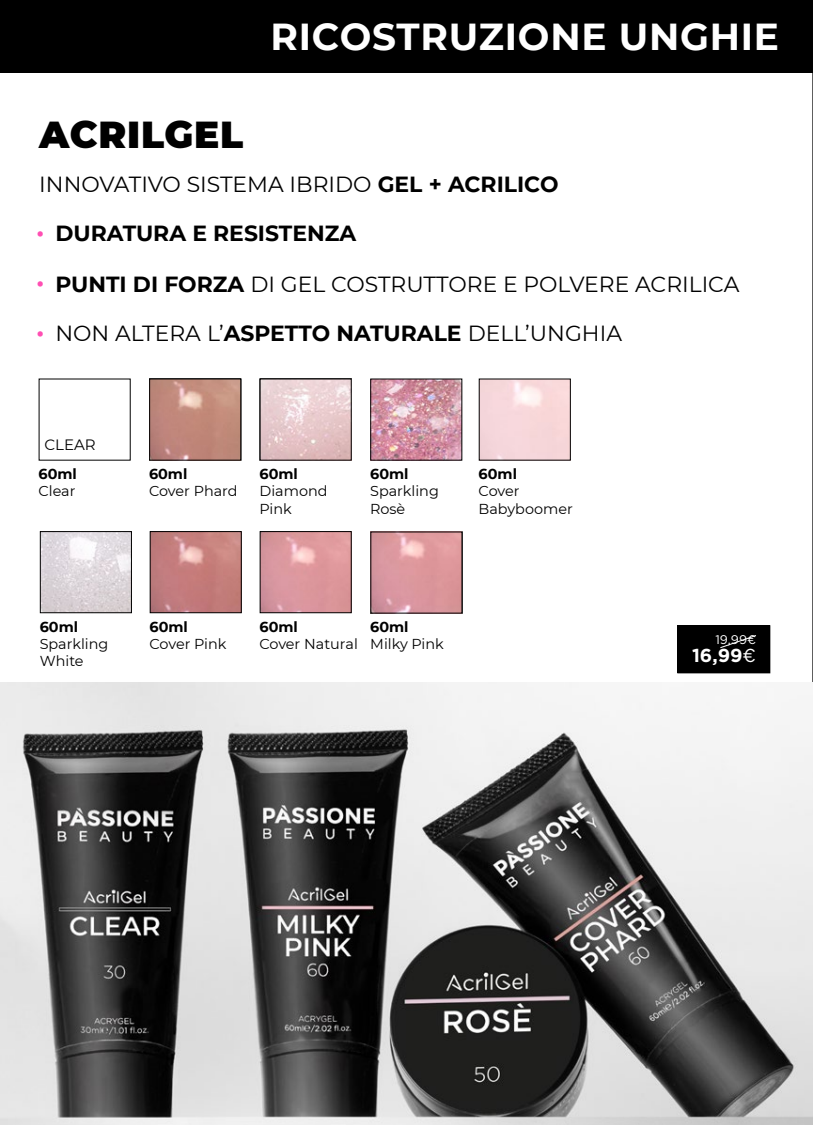
<style>
.page{position:relative;width:813px;height:1125px;background:#fff}
.page>*{position:absolute;margin:0;border:0;box-sizing:border-box;transform-origin:0 0}
.t1{font:700 37.5px "Montserrat";letter-spacing:.02em;color:#fff}
.t2{font:900 37.5px "Montserrat";letter-spacing:.02em;color:#000}
.t3{font:500 28.75px/50px "Montserrat";color:#ff4fb3;text-align:justify}
.t4{font:21.88px "Montserrat";color:#000}
.t5{font:700 21.88px "Montserrat";color:#000}
.t6{font:700 18.75px "Gotham";color:#fff}
.t7{font:15px "Montserrat";color:#000}
.t8{font:14.38px/17.2px "Montserrat";color:#000}
.t9{font:700 14.38px "Montserrat";color:#000}
.t10{font:12.5px "Gotham";color:#fff}
.s1{font-weight:700}
.s2{font-weight:400}
</style>
<div class="page">
<div style="left:0;top:0;width:812px;height:73px;background:#000"></div>
<img style="left:151px;top:381px;width:88px;height:78px">
<img style="left:372px;top:534px;width:88px;height:78px">
<img style="left:262px;top:381px;width:87px;height:78px">
<hr style="left:812px;top:0;width:1px;height:1125px;background:#000">
<div style="left:149px;top:379px;width:92px;height:82px;border:1px solid #000"></div>
<img style="left:372px;top:381px;width:88px;height:78px">
<img style="left:42px;top:533px;width:88px;height:78px">
<div style="left:40px;top:531px;width:92px;height:82px;border:1px solid #000"></div>
<img style="left:152px;top:533px;width:88px;height:78px">
<div style="left:150px;top:531px;width:92px;height:82px;border:1px solid #000"></div>
<img style="left:262px;top:533px;width:87px;height:78px">
<div style="left:260px;top:531px;width:91px;height:82px;border:1px solid #000"></div>
<div style="left:677px;top:626px;width:92px;height:47px;background:#000"></div>
<div style="left:677px;top:625px;width:93px;height:48px;border:1px solid #000"></div>
<svg style="left:720px;top:635px;width:36px;height:14px"></svg>
<img style="left:1px;top:682px;width:811px;height:443px">
<h1 class="t2" style="left:39px;top:106px;width:206px">ACRILGEL</h1>
<h1 class="t1" style="left:270px;top:10px;width:510px">RICOSTRUZIONE UNGHIE</h1>
<p class="t4" style="left:39px;top:169px;width:520px">INNOVATIVO SISTEMA IBRIDO <span class="s1">GEL + ACRILICO</span></p>
<p class="t5" style="left:55px;top:218px;width:302px">DURATURA E RESISTENZA</p>
<p class="t4" style="left:55px;top:269px;width:685px"><span class="s1">PUNTI DI FORZA</span> DI GEL COSTRUTTORE E POLVERE ACRILICA</p>
<p class="t4" style="left:55px;top:318px;width:568px">NON ALTERA L’<span class="s1">ASPETTO NATURALE</span> DELL’UNGHIA</p>
<h2 class="t3" style="left:36px;top:205px;width:11px">• • •</h2>
<p class="t7" style="left:44px;top:434px;width:53px">CLEAR</p>
<p class="t9" style="left:39px;top:464px;width:40px">60ml</p>
<p class="t8" style="left:39px;top:482px;width:38px">Clear</p>
<p class="t9" style="left:40px;top:616px;width:40px">60ml</p>
<p class="t8" style="left:40px;top:635px;width:70px">Sparkling<br>White</p>
<p class="t9" style="left:149px;top:464px;width:40px">60ml</p>
<p class="t8" style="left:149px;top:482px;width:90px">Cover Phard</p>
<p class="t9" style="left:259px;top:464px;width:40px">60ml</p>
<p class="t8" style="left:259px;top:482px;width:70px">Diamond<br>Pink</p>
<p class="t9" style="left:370px;top:464px;width:40px">60ml</p>
<p class="t8" style="left:370px;top:482px;width:70px">Sparkling<br>Rosè</p>
<p class="t9" style="left:478px;top:464px;width:40px">60ml</p>
<p class="t8" style="left:478px;top:482px;width:96px">Cover<br>Babyboomer</p>
<p class="t9" style="left:150px;top:616px;width:40px">60ml</p>
<p class="t8" style="left:150px;top:635px;width:78px">Cover Pink</p>
<p class="t9" style="left:259px;top:616px;width:40px">60ml</p>
<p class="t8" style="left:259px;top:635px;width:100px">Cover Natural</p>
<p class="t9" style="left:370px;top:617px;width:40px">60ml</p>
<p class="t8" style="left:370px;top:635px;width:75px">Milky Pink</p>
<p class="t10" style="left:715px;top:632px;width:42px">19,99€</p>
<p class="t6" style="left:692px;top:644px;width:66px">16,99<span class="s2">€</span></p>
</div>
